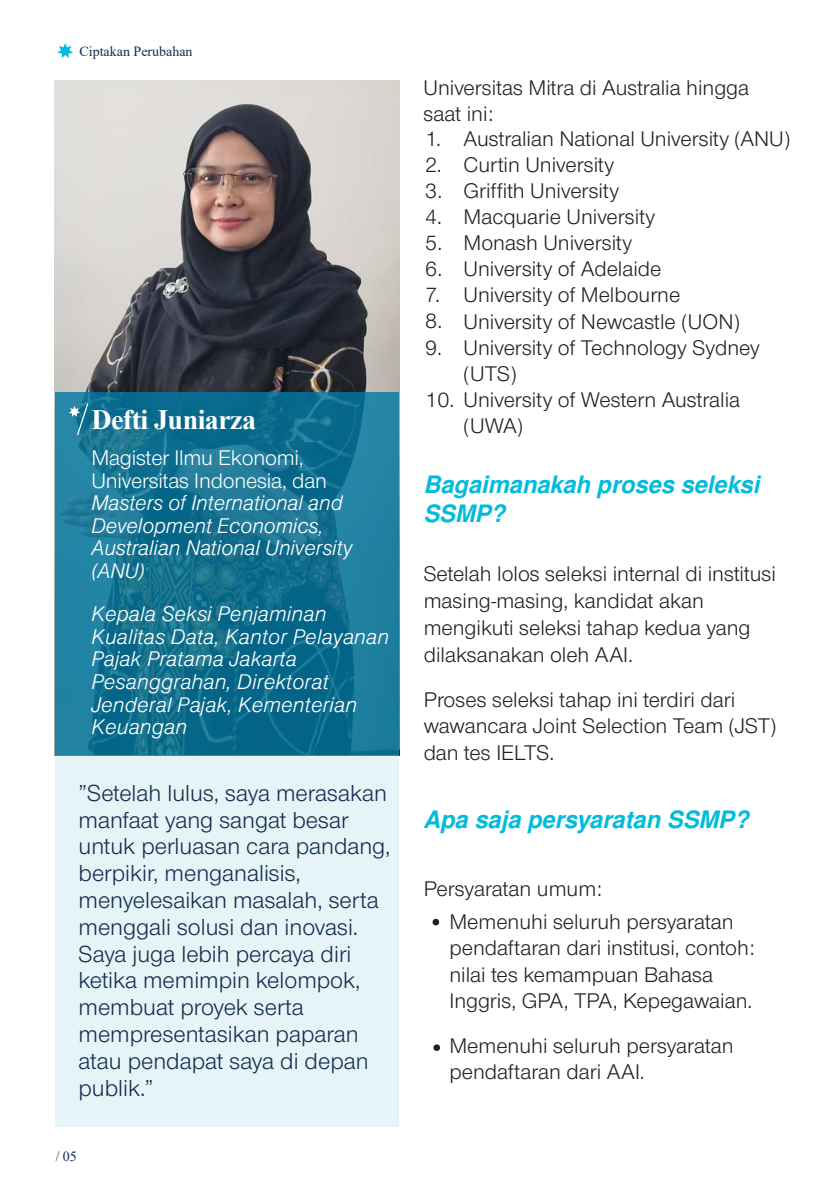
<style>
.page{position:relative;width:840px;height:1191px;background:#fff}
.page>*{position:absolute;margin:0;border:0;box-sizing:border-box;transform-origin:0 0}
.t1{font:300 70px/125.6px "Nirmala UI";color:#231f20}
.t2{font:700 28px "Times New Roman";letter-spacing:-.02em;color:#fff}
.t3{font:24px/26.8px "Nimbus San Nov";color:#122c50}
.t4{font:italic 700 24px/28.8px "Nimbus San L";color:#00bcdc}
.t5{font:22px/26px "Nimbus San Nov";color:#231f20}
.t6{font:22px/22.6px "Nimbus Sans DOT Ligh Ital";color:#fff}
.t7{font:22px/22.6px "Nimbus San Nov";letter-spacing:-.01em;color:#fff}
.t8{font:14px "Times New Roman";color:#112d51}
</style>
<div class="page">
<img style="left:54px;top:80px;width:345px;height:675px">
<svg style="left:57px;top:43px;width:16px;height:15px"></svg>
<div style="left:55px;top:755px;width:343px;height:371px;background:#e7f4f7"></div>
<svg style="left:55px;top:392px;width:343px;height:363px;background:#137392"></svg>
<svg style="left:69px;top:403px;width:19px;height:32px"></svg>
<p class="t8" style="left:79px;top:41px;width:115px">Ciptakan Perubahan</p>
<p class="t2" style="left:91px;top:399px;width:166px">Defti Juniarza</p>
<p class="t7" style="left:91px;top:446px;width:237px">Magister Ilmu Ekonomi,<br>Universitas Indonesia, dan</p>
<p class="t6" style="left:91px;top:492px;width:262px">Masters of International and<br>Development Economics,<br>Australian National University (ANU)</p>
<p class="t6" style="left:91px;top:603px;width:299px">Kepala Seksi Penjaminan<br>Kualitas Data, Kantor Pelayanan<br>Pajak Pratama Jakarta<br>Pesanggrahan, Direktorat<br>Jenderal Pajak, Kementerian<br>Keuangan</p>
<p class="t3" style="left:78px;top:779px;width:313px">”Setelah lulus, saya merasakan manfaat yang sangat besar untuk perluasan cara pandang, berpikir, menganalisis, menyelesaikan masalah, serta menggali solusi dan inovasi.<br>Saya juga lebih percaya diri ketika memimpin kelompok, membuat proyek serta mempresentasikan paparan atau pendapat saya di depan publik.”</p>
<p class="t8" style="left:56px;top:1147px;width:23px">/ 05</p>
<p class="t5" style="left:423px;top:74px;width:327px">Universitas Mitra di Australia hingga saat ini:</p>
<p class="t5" style="left:463px;top:126px;width:328px">Australian National University (ANU)<br>Curtin University<br>Griffith University<br>Macquarie University<br>Monash University<br>University of Adelaide<br>University of Melbourne<br>University of Newcastle (UON)<br>University of Technology Sydney (UTS)</p>
<p class="t5" style="left:463px;top:386px;width:278px;text-indent:-38px">10. University of Western Australia (UWA)</p>
<p class="t5" style="left:425px;top:126px;width:19px;text-align:justify">1.<br>2.<br>3.<br>4.<br>5.<br>6.<br>7.<br>8.<br>9.</p>
<p class="t4" style="left:423px;top:470px;width:337px">Bagaimanakah proses seleksi<br>SSMP?</p>
<p class="t5" style="left:423px;top:561px;width:353px;line-height:26.8px">Setelah lolos seleksi internal di institusi masing-masing, kandidat akan mengikuti seleksi tahap kedua yang dilaksanakan oleh AAI.</p>
<p class="t5" style="left:423px;top:686px;width:354px;line-height:26.8px">Proses seleksi tahap ini terdiri dari wawancara Joint Selection Team (JST) dan tes IELTS.</p>
<p class="t4" style="left:423px;top:804px;width:327px">Apa saja persyaratan SSMP?</p>
<p class="t5" style="left:423px;top:876px;width:180px">Persyaratan umum:</p>
<h1 class="t1" style="left:428px;top:833px;width:18px">. .</h1>
<p class="t5" style="left:449px;top:908px;width:306px">Memenuhi seluruh persyaratan pendaftaran dari institusi, contoh: nilai tes kemampuan Bahasa<br>Inggris, GPA, TPA, Kepegawaian.</p>
<p class="t5" style="left:449px;top:1032px;width:285px">Memenuhi seluruh persyaratan pendaftaran dari AAI.</p>
</div>
